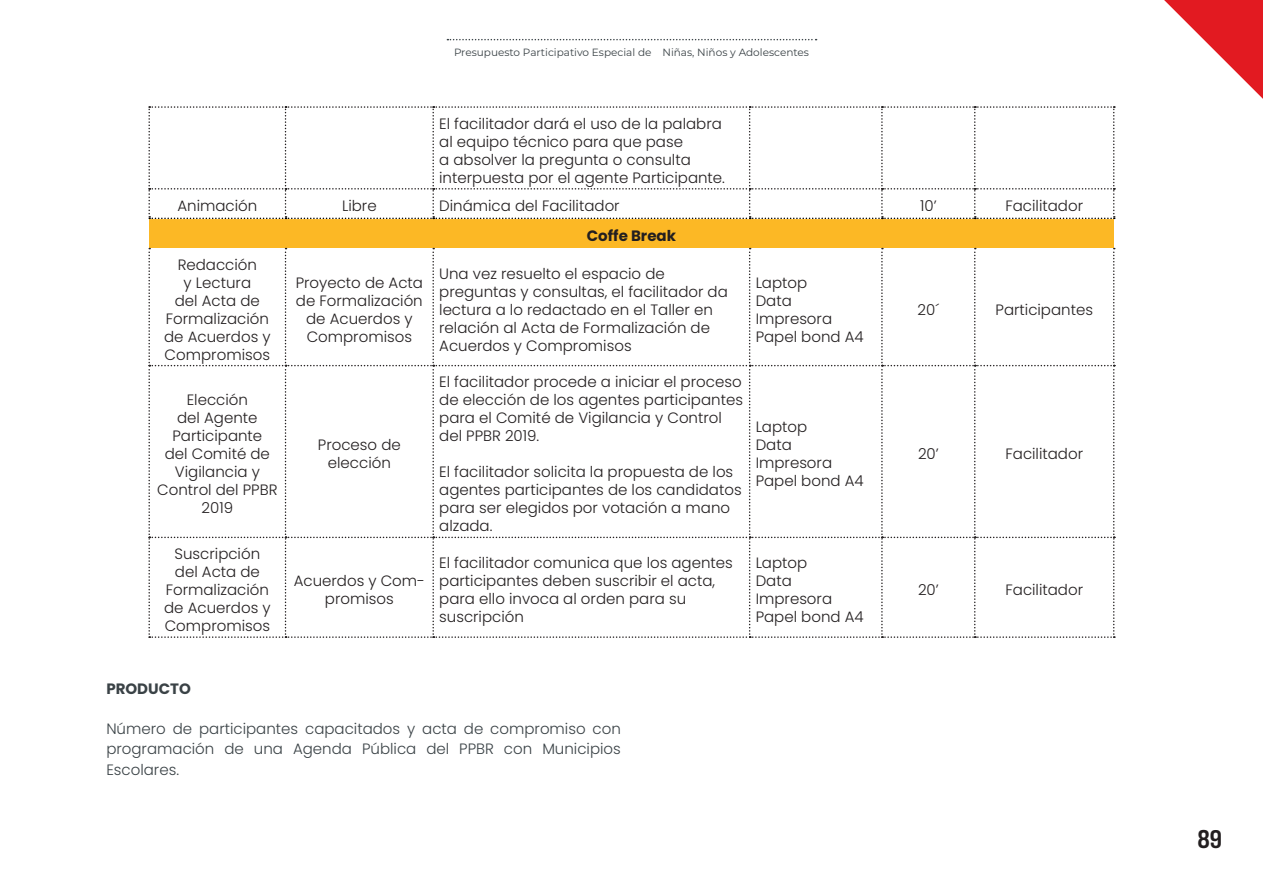
<style>
.page{position:relative;width:1263px;height:893px;background:#fff}
.page>*{position:absolute;margin:0;border:0;box-sizing:border-box;transform-origin:0 0}
.t1{font:500 25.5px "Apron Soft Cn";color:#231f20}
.t2{font:300 15px/18px "Poppins";color:#231f20;text-align:center}
.t3{font:300 15px/20.2px "Poppins";color:#3a4246;text-align:justify}
.t4{font:700 15px "Poppins";color:#231f20}
.t5{font:700 15px "Poppins";color:#3a4246}
.t6{font:10.5px "Montserrat";color:#3a4246}
</style>
<div class="page">
<div style="left:149px;top:218px;width:965px;height:30px;background:#fcb825"></div>
<svg style="left:148px;top:106px;width:967px;height:113px"></svg>
<svg style="left:148px;top:248px;width:967px;height:390px"></svg>
<svg style="left:447px;top:39px;width:369px;height:1px"></svg>
<svg style="left:1164px;top:0;width:99px;height:99px"></svg>
<p class="t6" style="left:454px;top:45px;width:356px">Presupuesto Participativo Especial de Niñas, Niños y Adolescentes</p>
<p class="t2" style="left:439px;top:115px;width:287px;text-align:left">El facilitador dará el uso de la palabra al equipo técnico para que pase<br>a absolver la pregunta o consulta interpuesta por el agente Participante.</p>
<p class="t2" style="left:177px;top:197px;width:81px">Animación</p>
<p class="t2" style="left:342px;top:197px;width:36px">Libre</p>
<p class="t2" style="left:439px;top:197px;width:182px">Dinámica del Facilitador</p>
<p class="t2" style="left:920px;top:197px;width:18px">10’</p>
<p class="t2" style="left:1005px;top:197px;width:79px">Facilitador</p>
<p class="t4" style="left:587px;top:227px;width:91px">Coffe Break</p>
<p class="t2" style="left:164px;top:255px;width:108px">Redacción<br>y Lectura<br>del Acta de<br>Formalización de Acuerdos y<br>Compromisos</p>
<p class="t2" style="left:296px;top:273px;width:129px">Proyecto de Acta de Formalización de Acuerdos y<br>Compromisos</p>
<p class="t2" style="left:439px;top:264px;width:290px;text-align:left">Una vez resuelto el espacio de preguntas y consultas, el facilitador da lectura a lo redactado en el Taller en relación al Acta de Formalización de Acuerdos y Compromisos</p>
<p class="t2" style="left:756px;top:273px;width:53px">Laptop</p>
<p class="t2" style="left:756px;top:291px;width:38px">Data</p>
<p class="t2" style="left:756px;top:309px;width:78px">Impresora</p>
<p class="t2" style="left:756px;top:327px;width:110px">Papel bond A4</p>
<p class="t2" style="left:917px;top:300px;width:23px">20´</p>
<p class="t2" style="left:995px;top:300px;width:99px">Participantes</p>
<p class="t2" style="left:157px;top:391px;width:122px">Elección<br>del Agente<br>Participante<br>del Comité de<br>Vigilancia y<br>Control del PPBR<br>2019</p>
<p class="t2" style="left:164px;top:545px;width:108px">Suscripción del Acta de<br>Formalización de Acuerdos y<br>Compromisos</p>
<p class="t2" style="left:318px;top:436px;width:84px">Proceso de elección</p>
<p class="t2" style="left:294px;top:572px;width:133px">Acuerdos y Com&shy;promisos</p>
<p class="t2" style="left:439px;top:373px;width:305px;text-align:left">El facilitador procede a iniciar el proceso de elección de los agentes participantes para el Comité de Vigilancia y Control del PPBR 2019.</p>
<p class="t2" style="left:439px;top:463px;width:304px;text-align:left">El facilitador solicita la propuesta de los agentes participantes de los candidatos para ser elegidos por votación a mano alzada.</p>
<p class="t2" style="left:756px;top:418px;width:53px">Laptop</p>
<p class="t2" style="left:756px;top:436px;width:38px">Data</p>
<p class="t2" style="left:756px;top:454px;width:78px">Impresora</p>
<p class="t2" style="left:756px;top:472px;width:110px">Papel bond A4</p>
<p class="t2" style="left:439px;top:554px;width:295px;text-align:left">El facilitador comunica que los agentes participantes deben suscribir el acta, para ello invoca al orden para su suscripción</p>
<p class="t2" style="left:756px;top:554px;width:53px">Laptop</p>
<p class="t2" style="left:756px;top:572px;width:38px">Data</p>
<p class="t2" style="left:756px;top:590px;width:78px">Impresora</p>
<p class="t2" style="left:756px;top:608px;width:110px">Papel bond A4</p>
<p class="t5" style="left:106px;top:680px;width:86px">PRODUCTO</p>
<p class="t3" style="left:106px;top:719px;width:516px">Número de participantes capacitados y acta de compromiso con programación de una Agenda Pública del PPBR con Municipios Escolares.</p>
<p class="t2" style="left:918px;top:445px;width:22px">20’</p>
<p class="t2" style="left:1005px;top:445px;width:79px">Facilitador</p>
<p class="t2" style="left:918px;top:581px;width:22px">20’</p>
<p class="t2" style="left:1005px;top:581px;width:79px">Facilitador</p>
<h1 class="t1" style="left:1197px;top:824px;width:26px">89</h1>
</div>
